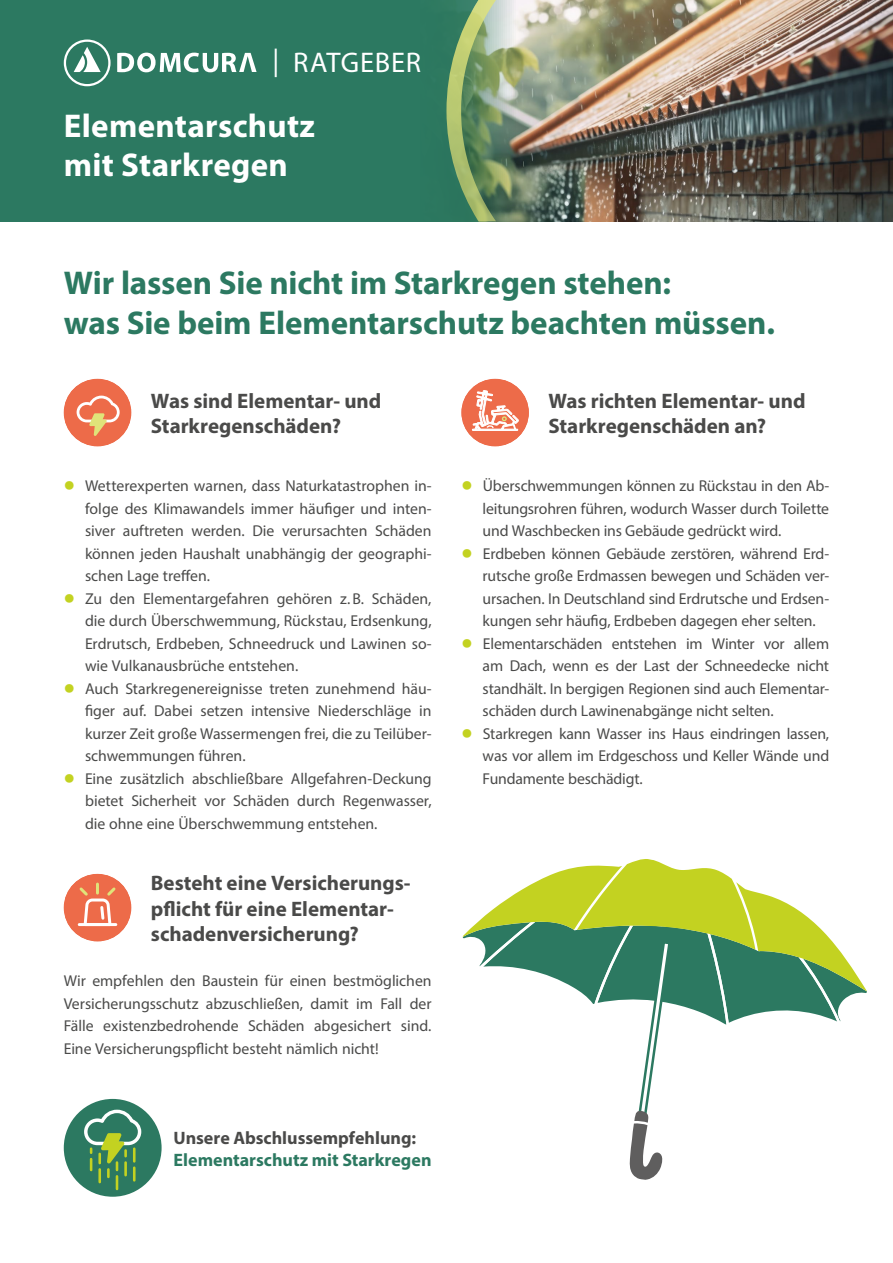
<style>
.page{position:relative;width:893px;height:1263px;background:#fff}
.page>*{position:absolute;margin:0;border:0;box-sizing:border-box;transform-origin:0 0}
.t1{font:700 33px/39.6px "Myriad Pro";letter-spacing:-.005em;color:#2c7961}
.t2{font:700 33px/39.6px "Myriad Pro";letter-spacing:.01em;color:#fff}
.t3{font:28.5px "Myriad Pro";letter-spacing:.02em;color:#fff}
.t4{font:700 21px/25.2px "Myriad Pro";color:#4a4a49}
.t5{font:700 18px "Myriad Pro";color:#2c7961}
.t6{font:700 18px "Myriad Pro";color:#4a4a49}
.t7{font:15.75px/22.5px "Myriad Pro";letter-spacing:-.005em;color:#4a4a49;text-align:justify}
.s1{font-weight:700;font-size:33px;color:#c3d221}
</style>
<div class="page">
<img style="left:661px;top:0;width:232px;height:221px">
<img style="left:0;top:0;width:661px;height:221px">
<svg style="left:446px;top:0;width:50px;height:221px;background:#759b68"></svg>
<div style="left:64px;top:379px;width:67px;height:67px;background:#ed6b49;border-radius:50%"></div>
<svg style="left:77px;top:396px;width:43px;height:40px"></svg>
<div style="left:461px;top:379px;width:68px;height:67px;background:#ed6b49;border-radius:50%"></div>
<svg style="left:472px;top:390px;width:47px;height:41px"></svg>
<div style="left:64px;top:874px;width:67px;height:67px;background:#ed6b49;border-radius:50%"></div>
<svg style="left:77px;top:884px;width:41px;height:43px"></svg>
<svg style="left:64px;top:40px;width:47px;height:46px"></svg>
<svg style="left:117px;top:53px;width:140px;height:19px"></svg>
<div style="left:64px;top:1099px;width:98px;height:98px;background:#2c7961;border-radius:50%"></div>
<svg style="left:82px;top:1108px;width:61px;height:81px"></svg>
<svg style="left:462px;top:859px;width:405px;height:321px"></svg>
<h2 class="t3" style="left:272px;top:45px;width:150px">| RATGEBER</h2>
<h1 class="t2" style="left:64px;top:105px;width:253px">Elementarschutz mit Starkregen</h1>
<h1 class="t1" style="left:64px;top:262px;width:713px">Wir lassen Sie nicht im Starkregen stehen:<br>was Sie beim Elementarschutz beachten müssen.</h1>
<h3 class="t4" style="left:151px;top:387px;width:232px">Was sind Elementar- und<br>Starkregenschäden?</h3>
<h3 class="t4" style="left:548px;top:387px;width:258px">Was richten Elementar- und<br>Starkregenschäden an?</h3>
<p class="t7" style="left:85px;top:475px;width:348px;text-indent:-21px"><span class="s1">•</span> Wetterexperten warnen, dass Naturkatastrophen in&shy;folge des Klimawandels immer häufiger und inten&shy;siver auftreten werden. Die verursachten Schäden können jeden Haushalt unabhängig der geographi&shy;schen Lage treffen.</p>
<p class="t7" style="left:85px;top:587px;width:348px;text-indent:-21px"><span class="s1">•</span> Zu den Elementargefahren gehören z.B. Schäden, die durch Überschwemmung, Rückstau, Erdsenkung, Erdrutsch, Erdbeben, Schneedruck und Lawinen so&shy;wie Vulkanausbrüche entstehen.</p>
<p class="t7" style="left:85px;top:677px;width:348px;text-indent:-21px"><span class="s1">•</span> Auch Starkregenereignisse treten zunehmend häu&shy;figer auf. Dabei setzen intensive Niederschläge in kurzer Zeit große Wassermengen frei, die zu Teilüber&shy;schwemmungen führen.</p>
<p class="t7" style="left:85px;top:767px;width:348px;text-indent:-21px"><span class="s1">•</span> Eine zusätzlich abschließbare Allgefahren-Deckung bietet Sicherheit vor Schäden durch Regenwasser, die ohne eine Überschwemmung entstehen.</p>
<h3 class="t4" style="left:151px;top:870px;width:261px">Besteht eine Versicherungs&shy;pflicht für eine Elementar&shy;schadenversicherung?</h3>
<p class="t7" style="left:64px;top:970px;width:369px">Wir empfehlen den Baustein für einen bestmöglichen Versicherungsschutz abzuschließen, damit im Fall der Fälle existenzbedrohende Schäden abgesichert sind.<br>Eine Versicherungspflicht besteht nämlich nicht!</p>
<p class="t6" style="left:174px;top:1126px;width:244px">Unsere Abschlussempfehlung:</p>
<p class="t5" style="left:174px;top:1148px;width:260px">Elementarschutz mit Starkregen</p>
<p class="t7" style="left:483px;top:475px;width:348px;text-indent:-21px"><span class="s1">•</span> Überschwemmungen können zu Rückstau in den Ab&shy;leitungsrohren führen, wodurch Wasser durch Toilette und Waschbecken ins Gebäude gedrückt wird.</p>
<p class="t7" style="left:483px;top:542px;width:348px;text-indent:-21px"><span class="s1">•</span> Erdbeben können Gebäude zerstören, während Erd&shy;rutsche große Erdmassen bewegen und Schäden ver&shy;ursachen. In Deutschland sind Erdrutsche und Erdsen&shy;kungen sehr häufig, Erdbeben dagegen eher selten.</p>
<p class="t7" style="left:483px;top:632px;width:348px;text-indent:-21px"><span class="s1">•</span> Elementarschäden entstehen im Winter vor allem am Dach, wenn es der Last der Schneedecke nicht standhält. In bergigen Regionen sind auch Elementar&shy;schäden durch Lawinenabgänge nicht selten.</p>
<p class="t7" style="left:483px;top:722px;width:348px;text-indent:-21px"><span class="s1">•</span> Starkregen kann Wasser ins Haus eindringen lassen, was vor allem im Erdgeschoss und Keller Wände und Fundamente beschädigt.</p>
</div>
